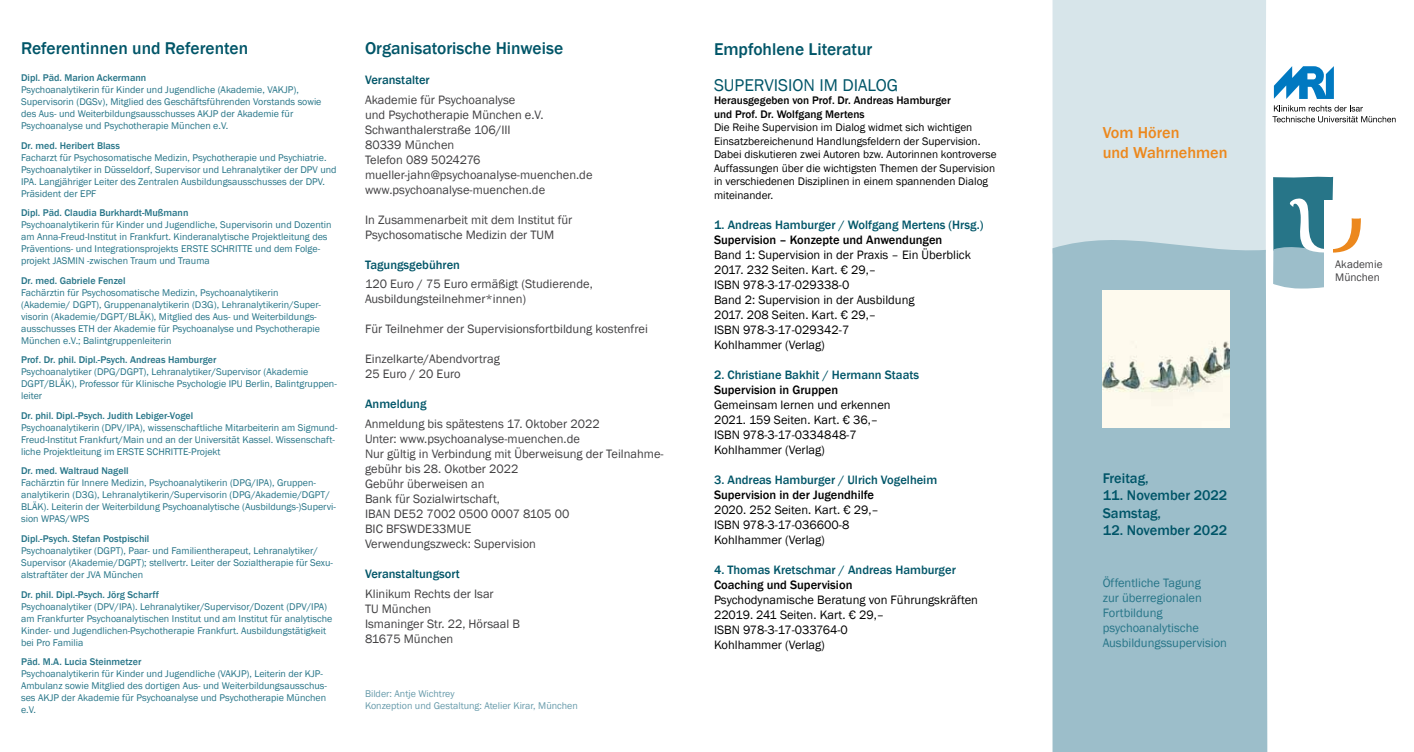
<style>
.page{position:relative;width:1414px;height:752px;background:#fff}
.page>*{position:absolute;margin:0;border:0;box-sizing:border-box;transform-origin:0 0}
.t1{font:500 17.5px "Franklin Gothic";color:#005568}
.t2{font:17.5px "Franklin Gothic";color:#005568}
.t3{font:500 16.25px/19.5px "Franklin Gothic";color:#ec881d}
.t4{font:500 14.38px/17.2px "Franklin Gothic";color:#005568}
.t5{font:12.5px/15px "Franklin Gothic";color:#414042}
.t6{font:12.5px/15px "Franklin Gothic";color:#000}
.t7{font:500 12.5px "Franklin Gothic";color:#005568}
.t8{font:500 12.5px "Franklin Gothic";color:#000}
.t9{font:12.5px/15px "Franklin Gothic";color:#277588}
.t10{font:11.25px/13.5px "Franklin Gothic";color:#000}
.t11{font:500 11.25px/13.5px "Franklin Gothic";color:#000}
.t12{font:11.25px/13.1px "Franklin Gothic";color:#414042}
.t13{font:10px/12px "Franklin Gothic";color:#277588}
.t14{font:500 10px "Franklin Gothic";color:#277588}
.t15{font:10px/12px "Franklin Gothic";color:#689bab}
</style>
<div class="page">
<div style="left:1052px;top:0;width:214px;height:227px;background:#d7e5ea"></div>
<svg style="left:1273px;top:177px;width:88px;height:111px"></svg>
<div style="left:1324px;top:200px;width:8px;height:88px;background:#fff"></div>
<div style="left:1052px;top:227px;width:215px;height:524px;background:#9cbeca"></div>
<img style="left:1103px;top:291px;width:127px;height:137px">
<svg style="left:1272px;top:105px;width:123px;height:17px"></svg>
<svg style="left:1274px;top:66px;width:60px;height:33px"></svg>
<h1 class="t1" style="left:21px;top:37px;width:229px">Referentinnen und Referenten</h1>
<p class="t14" style="left:21px;top:71px;width:127px">Dipl. Päd. Marion Ackermann</p>
<p class="t13" style="left:21px;top:84px;width:302px">Psychoanalytikerin für Kinder und Jugendliche (Akademie, VAKJP), Supervisorin (DGSv), Mitglied des Geschäftsführenden Vorstands sowie des Aus- und Weiterbildungsausschusses AKJP der Akademie für Psychoanalyse und Psychotherapie München e.V.</p>
<p class="t14" style="left:21px;top:139px;width:100px">Dr. med. Heribert Blass</p>
<p class="t13" style="left:21px;top:151px;width:317px">Facharzt für Psychosomatische Medizin, Psychotherapie und Psychiatrie.<br>Psychoanalytiker in Düsseldorf, Supervisor und Lehranalytiker der DPV und IPA. Langjähriger Leiter des Zentralen Ausbildungsausschusses der DPV.<br>Präsident der EPF</p>
<p class="t14" style="left:21px;top:206px;width:169px">Dipl. Päd. Claudia Burkhardt-Mußmann</p>
<p class="t13" style="left:21px;top:219px;width:312px">Psychoanalytikerin für Kinder und Jugendliche, Supervisorin und Dozentin am Anna-Freud-Institut in Frankfurt. Kinderanalytische Projektleitung des Präventions- und Integrationsprojekts ERSTE SCHRITTE und dem Folge&shy;projekt JASMIN -zwischen Traum und Trauma</p>
<p class="t14" style="left:21px;top:274px;width:106px">Dr. med. Gabriele Fenzel</p>
<p class="t13" style="left:21px;top:286px;width:301px">Fachärztin für Psychosomatische Medizin, Psychoanalytikerin (Akademie/ DGPT), Gruppenanalytikerin (D3G), Lehranalytikerin/Super&shy;visorin (Akademie/DGPT/BLÄK), Mitglied des Aus- und Weiterbildungs&shy;ausschusses ETH der Akademie für Psychoanalyse und Psychotherapie München e.V.; Balintgruppenleiterin</p>
<p class="t14" style="left:21px;top:353px;width:197px">Prof. Dr. phil. Dipl.-Psych. Andreas Hamburger</p>
<p class="t13" style="left:21px;top:366px;width:317px">Psychoanalytiker (DPG/DGPT), Lehranalytiker/Supervisor (Akademie<br>DGPT/BLÄK), Professor für Klinische Psychologie IPU Berlin, Balintgruppen&shy;leiter</p>
<p class="t14" style="left:21px;top:409px;width:174px">Dr. phil. Dipl.-Psych. Judith Lebiger-Vogel</p>
<p class="t13" style="left:21px;top:421px;width:318px">Psychoanalytikerin (DPV/IPA), wissenschaftliche Mitarbeiterin am Sigmund-<br>Freud-Institut Frankfurt/Main und an der Universität Kassel. Wissenschaft&shy;liche Projektleitung im ERSTE SCHRITTE-Projekt</p>
<p class="t14" style="left:21px;top:464px;width:109px">Dr. med. Waltraud Nagell</p>
<p class="t13" style="left:21px;top:477px;width:316px">Fachärztin für Innere Medizin, Psychoanalytikerin (DPG/IPA), Gruppen&shy;analytikerin (D3G), Lehranalytikerin/Supervisorin (DPG/Akademie/DGPT/ BLÄK). Leiterin der Weiterbildung Psychoanalytische (Ausbildungs-)Supervi&shy;sion WPAS/WPS</p>
<p class="t14" style="left:21px;top:532px;width:130px">Dipl.-Psych. Stefan Postpischil</p>
<p class="t13" style="left:21px;top:544px;width:313px">Psychoanalytiker (DGPT), Paar- und Familientherapeut, Lehranalytiker/<br>Supervisor (Akademie/DGPT); stellvertr. Leiter der Sozialtherapie für Sexu&shy;alstraftäter der JVA München</p>
<p class="t14" style="left:21px;top:587px;width:139px">Dr. phil. Dipl.-Psych. Jörg Scharff</p>
<p class="t13" style="left:21px;top:600px;width:313px">Psychoanalytiker (DPV/IPA). Lehranalytiker/Supervisor/Dozent (DPV/IPA) am Frankfurter Psychoanalytischen Institut und am Institut für analytische Kinder- und Jugendlichen-Psychotherapie Frankfurt. Ausbildungstätigkeit bei Pro Familia</p>
<p class="t14" style="left:21px;top:655px;width:122px">Päd. M.A. Lucia Steinmetzer</p>
<p class="t13" style="left:21px;top:667px;width:307px">Psychoanalytikerin für Kinder und Jugendliche (VAKJP), Leiterin der KJP-Ambulanz sowie Mitglied des dortigen Aus- und Weiterbildungsausschus&shy;ses AKJP der Akademie für Psychoanalyse und Psychotherapie München e.V.</p>
<h1 class="t1" style="left:365px;top:37px;width:200px">Organisatorische Hinweise</h1>
<p class="t7" style="left:365px;top:72px;width:66px">Veranstalter</p>
<p class="t5" style="left:365px;top:92px;width:229px">Akademie für Psychoanalyse<br>und Psychotherapie München e.V.<br>Schwanthalerstraße 106/III<br>80339 München<br>Telefon 089 5024276 mueller-jahn@psychoanalyse-muenchen.de www.psychoanalyse-muenchen.de</p>
<p class="t5" style="left:365px;top:212px;width:209px">In Zusammenarbeit mit dem Institut für<br>Psychosomatische Medizin der TUM</p>
<p class="t7" style="left:365px;top:256px;width:97px">Tagungsgebühren</p>
<p class="t5" style="left:365px;top:276px;width:229px">120 Euro / 75 Euro ermäßigt (Studierende,<br>Ausbildungsteilnehmer*innen)</p>
<p class="t5" style="left:365px;top:321px;width:284px">Für Teilnehmer der Supervisionsfortbildung kostenfrei</p>
<p class="t5" style="left:365px;top:351px;width:136px">Einzelkarte/Abendvortrag<br>25 Euro / 20 Euro</p>
<p class="t7" style="left:365px;top:396px;width:63px">Anmeldung</p>
<p class="t5" style="left:365px;top:416px;width:300px">Anmeldung bis spätestens 17. Oktober 2022<br>Unter: www.psychoanalyse-muenchen.de<br>Nur gültig in Verbindung mit Überweisung der Teilnahme&shy;gebühr bis 28. Okotber 2022<br>Gebühr überweisen an<br>Bank für Sozialwirtschaft,<br>IBAN DE52 7002 0500 0007 8105 00<br>BIC BFSWDE33MUE<br>Verwendungszweck: Supervision</p>
<p class="t7" style="left:365px;top:565px;width:96px">Veranstaltungsort</p>
<p class="t5" style="left:365px;top:585px;width:156px">Klinikum Rechts der Isar<br>TU München<br>Ismaninger Str. 22, Hörsaal B<br>81675 München</p>
<p class="t15" style="left:365px;top:688px;width:214px">Bilder: Antje Wichtrey<br>Konzeption und Gestaltung: Atelier Kirar, München</p>
<h1 class="t1" style="left:714px;top:38px;width:160px">Empfohlene Literatur</h1>
<h1 class="t2" style="left:714px;top:74px;width:20px">Supervision</h1>
<h1 class="t2" style="left:819px;top:74px;width:44px">im Dialog</h1>
<p class="t11" style="left:714px;top:94px;width:238px">Herausgegeben von Prof. Dr. Andreas Hamburger und Prof. Dr. Wolfgang Mertens</p>
<p class="t10" style="left:714px;top:121px;width:284px">Die Reihe Supervision im Dialog widmet sich wichtigen Einsatzbereichenund Handlungsfeldern der Supervision.<br>Dabei diskutieren zwei Autoren bzw. Autorinnen kontroverse Auffassungen über die wichtigsten Themen der Supervision in verschiedenen Disziplinen in einem spannenden Dialog miteinander.</p>
<p class="t7" style="left:714px;top:217px;width:271px">1. Andreas Hamburger / Wolfgang Mertens (Hrsg.)</p>
<p class="t8" style="left:714px;top:232px;width:230px">Supervision – Konzepte und Anwendungen</p>
<p class="t6" style="left:714px;top:247px;width:259px">Band 1: Supervision in der Praxis – Ein Überblick<br>2017. 232 Seiten. Kart. € 29,–<br>ISBN 978-3-17-029338-0<br>Band 2: Supervision in der Ausbildung<br>2017. 208 Seiten. Kart. € 29,–<br>ISBN 978-3-17-029342-7<br>Kohlhammer (Verlag)</p>
<p class="t7" style="left:714px;top:367px;width:207px">2. Christiane Bakhit / Hermann Staats</p>
<p class="t8" style="left:714px;top:382px;width:126px">Supervision in Gruppen</p>
<p class="t6" style="left:714px;top:397px;width:178px">Gemeinsam lernen und erkennen<br>2021. 159 Seiten. Kart. € 36,–<br>ISBN 978-3-17-0334848-7<br>Kohlhammer (Verlag)</p>
<p class="t7" style="left:714px;top:472px;width:225px">3. Andreas Hamburger / Ulrich Vogelheim</p>
<p class="t8" style="left:714px;top:487px;width:162px">Supervision in der Jugendhilfe</p>
<p class="t6" style="left:714px;top:502px;width:166px">2020. 252 Seiten. Kart. € 29,–<br>ISBN 978-3-17-036600-8<br>Kohlhammer (Verlag)</p>
<p class="t7" style="left:714px;top:562px;width:243px">4. Thomas Kretschmar / Andreas Hamburger</p>
<p class="t8" style="left:714px;top:577px;width:140px">Coaching und Supervision</p>
<p class="t6" style="left:714px;top:592px;width:265px">Psychodynamische Beratung von Führungskräften<br>22019. 241 Seiten. Kart. € 29,–<br>ISBN 978-3-17-033764-0<br>Kohlhammer (Verlag)</p>
<h2 class="t3" style="left:1103px;top:123px;width:126px">Vom Hören<br>und Wahrnehmen</h2>
<h3 class="t4" style="left:1103px;top:469px;width:47px">Freitag,</h3>
<h3 class="t4" style="left:1103px;top:486px;width:126px">11. November 2022<br>Samstag,</h3>
<h3 class="t4" style="left:1103px;top:521px;width:126px">12. November 2022</h3>
<p class="t9" style="left:1103px;top:575px;width:126px">Öffentliche Tagung<br>zur überregionalen<br>Fortbildung psychoanalytische<br>Ausbildungssupervision</p>
<p class="t12" style="left:1335px;top:258px;width:49px">Akademie<br>München</p>
</div>
